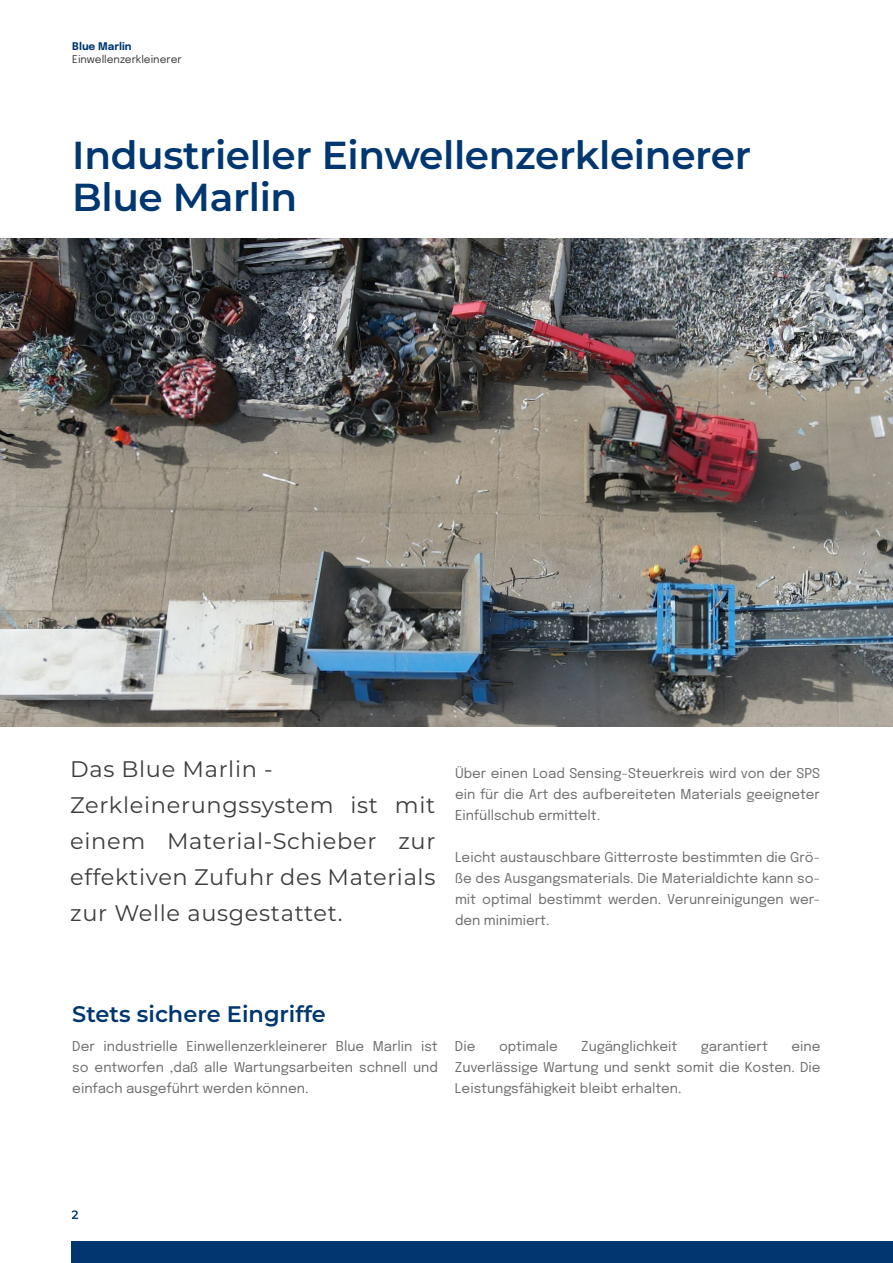
<style>
.page{position:relative;width:893px;height:1263px;background:#fff}
.page>*{position:absolute;margin:0;border:0;box-sizing:border-box;transform-origin:0 0}
.t1{font:600 39px/42px "Montserrat";letter-spacing:-.01em;color:#003770}
.t2{font:22.5px/36px "Montserrat";letter-spacing:.03em;color:#3c3c3b}
.t3{font:600 22.5px "Montserrat";color:#003770}
.t4{font:13.5px/21px "Epilogue";color:#706f6f;text-align:justify}
.t5{font:10.5px "Epilogue";color:#3c3c3b}
.t6{font:700 10.5px "Epilogue";color:#003770}
</style>
<div class="page">
<svg style="left:72px;top:1210px;width:6px;height:9px"></svg>
<div style="left:71px;top:1242px;width:822px;height:21px;background:#003770"></div>
<img style="left:0;top:238px;width:893px;height:489px">
<p class="t6" style="left:72px;top:39px;width:61px">Blue Marlin</p>
<p class="t5" style="left:72px;top:52px;width:111px">Einwellenzerkleinerer</p>
<h1 class="t1" style="left:72px;top:132px;width:680px">Industrieller Einwellenzerkleinerer<br>Blue Marlin</h1>
<h2 class="t2" style="left:70px;top:750px;width:367px">Das Blue Marlin -<br>Zerkleinerungssystem ist mit einem Material-Schieber zur effektiven Zufuhr des Materials zur Welle ausgestattet.</h2>
<p class="t4" style="left:455px;top:762px;width:367px">Über einen Load Sensing-Steuerkreis wird von der SPS ein für die Art des aufbereiteten Materials geeigneter Einfüllschub ermittelt.</p>
<p class="t4" style="left:455px;top:846px;width:367px">Leicht austauschbare Gitterroste bestimmten die Grö&shy;ße des Ausgangsmaterials. Die Materialdichte kann so&shy;mit optimal bestimmt werden. Verunreinigungen wer&shy;den minimiert.</p>
<h2 class="t3" style="left:72px;top:998px;width:255px">Stets sichere Eingriffe</h2>
<p class="t4" style="left:72px;top:1035px;width:367px">Der industrielle Einwellenzerkleinerer Blue Marlin ist so entworfen ,daß alle Wartungsarbeiten schnell und einfach ausgeführt werden können.</p>
<p class="t4" style="left:455px;top:1035px;width:22px">Die</p>
<p class="t4" style="left:499px;top:1035px;width:60px">optimale</p>
<p class="t4" style="left:581px;top:1035px;width:98px">Zugänglichkeit</p>
<p class="t4" style="left:701px;top:1035px;width:69px">garantiert</p>
<p class="t4" style="left:455px;top:1035px;width:367px;text-indent:336px">eine Zuverlässige Wartung und senkt somit die Kosten. Die Leistungsfähigkeit bleibt erhalten.</p>
</div>
